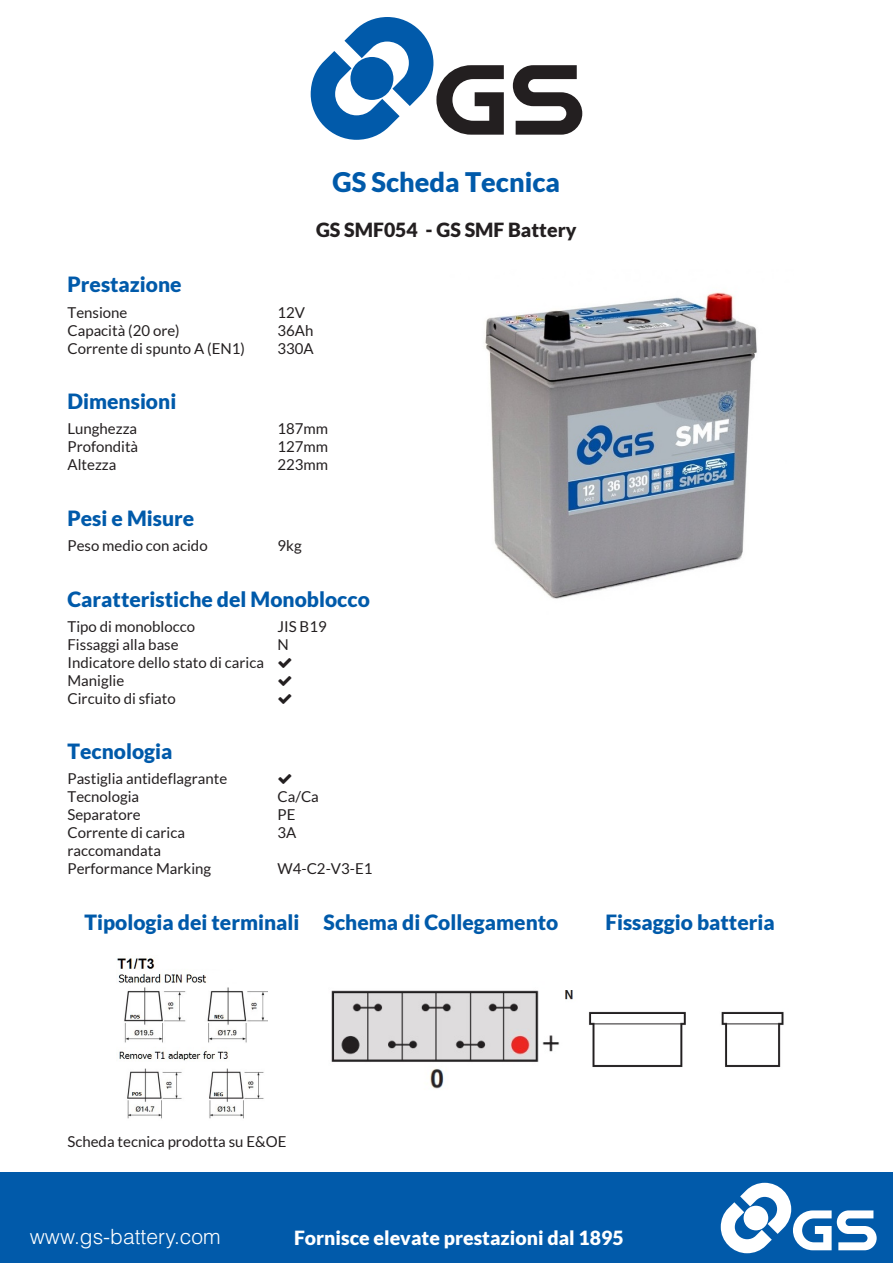
<style>
.page{position:relative;width:893px;height:1263px;background:#fff}
.page>*{position:absolute;margin:0;border:0;box-sizing:border-box;transform-origin:0 0}
.t1{font:900 27px "Lato";color:#005aaa}
.t2{font:900 21px "Lato";color:#005aaa}
.t3{font:300 21px "Helvetica LT Std";color:#fff}
.t4{font:900 19.5px "Lato";color:#fff}
.t5{font:900 19.5px "Lato";color:#231f20}
.t6{font:15px/18px "Lato";color:#231f20}
</style>
<div class="page">
<svg style="left:513px;top:65px;width:69px;height:70px"></svg>
<svg style="left:311px;top:17px;width:193px;height:123px"></svg>
<div style="left:0;top:1173px;width:893px;height:90px;background:#015aaa"></div>
<svg style="left:721px;top:1183px;width:156px;height:70px"></svg>
<img style="left:485px;top:292px;width:272px;height:307px">
<img style="left:117px;top:958px;width:151px;height:161px">
<img style="left:331px;top:990px;width:235px;height:99px">
<img style="left:566px;top:990px;width:218px;height:77px">
<h1 class="t1" style="left:332px;top:170px;width:229px">GS Scheda Tecnica</h1>
<h3 class="t5" style="left:316px;top:221px;width:262px">GS SMF054 - GS SMF Battery</h3>
<h2 class="t2" style="left:68px;top:275px;width:116px">Prestazione</h2>
<p class="t6" style="left:68px;top:304px;width:61px">Tensione</p>
<p class="t6" style="left:278px;top:304px;width:29px">12V</p>
<p class="t6" style="left:68px;top:322px;width:114px">Capacità (20 ore)</p>
<p class="t6" style="left:278px;top:322px;width:37px">36Ah</p>
<p class="t6" style="left:68px;top:340px;width:179px">Corrente di spunto A (EN1)</p>
<p class="t6" style="left:278px;top:340px;width:38px">330A</p>
<h2 class="t2" style="left:68px;top:392px;width:110px">Dimensioni</h2>
<p class="t6" style="left:68px;top:421px;width:71px">Lunghezza</p>
<p class="t6" style="left:278px;top:421px;width:52px">187mm</p>
<p class="t6" style="left:68px;top:439px;width:72px">Profondità</p>
<p class="t6" style="left:278px;top:439px;width:52px">127mm</p>
<p class="t6" style="left:68px;top:457px;width:50px">Altezza</p>
<p class="t6" style="left:278px;top:457px;width:52px">223mm</p>
<h2 class="t2" style="left:68px;top:509px;width:128px">Pesi e Misure</h2>
<p class="t6" style="left:68px;top:537px;width:142px">Peso medio con acido</p>
<p class="t6" style="left:278px;top:537px;width:26px">9kg</p>
<h2 class="t2" style="left:68px;top:590px;width:304px">Caratteristiche del Monoblocco</h2>
<p class="t6" style="left:68px;top:618px;width:129px">Tipo di monoblocco</p>
<p class="t6" style="left:278px;top:618px;width:51px">JIS B19</p>
<p class="t6" style="left:68px;top:636px;width:113px">Fissaggi alla base</p>
<p class="t6" style="left:278px;top:636px;width:13px">N</p>
<p class="t6" style="left:68px;top:654px;width:198px">Indicatore dello stato di carica<br>Maniglie<br>Circuito di sfiato</p>
<h2 class="t2" style="left:68px;top:742px;width:107px">Tecnologia</h2>
<p class="t6" style="left:68px;top:771px;width:161px">Pastiglia antideflagrante<br>Tecnologia</p>
<p class="t6" style="left:278px;top:789px;width:43px">Ca/Ca</p>
<p class="t6" style="left:68px;top:807px;width:75px">Separatore</p>
<p class="t6" style="left:278px;top:807px;width:19px">PE</p>
<p class="t6" style="left:68px;top:825px;width:119px">Corrente di carica raccomandata</p>
<p class="t6" style="left:278px;top:825px;width:20px">3A</p>
<p class="t6" style="left:68px;top:861px;width:145px">Performance Marking</p>
<p class="t6" style="left:278px;top:861px;width:96px">W4-C2-V3-E1</p>
<h2 class="t2" style="left:84px;top:913px;width:475px">Tipologia dei terminali Schema di Collegamento</h2>
<h2 class="t2" style="left:605px;top:913px;width:171px">Fissaggio batteria</h2>
<p class="t6" style="left:68px;top:1134px;width:220px">Scheda tecnica prodotta su E&amp;OE</p>
<h2 class="t3" style="left:30px;top:1223px;width:192px">www.gs-battery.com</h2>
<h3 class="t4" style="left:294px;top:1229px;width:331px">Fornisce elevate prestazioni dal 1895</h3>
</div>
